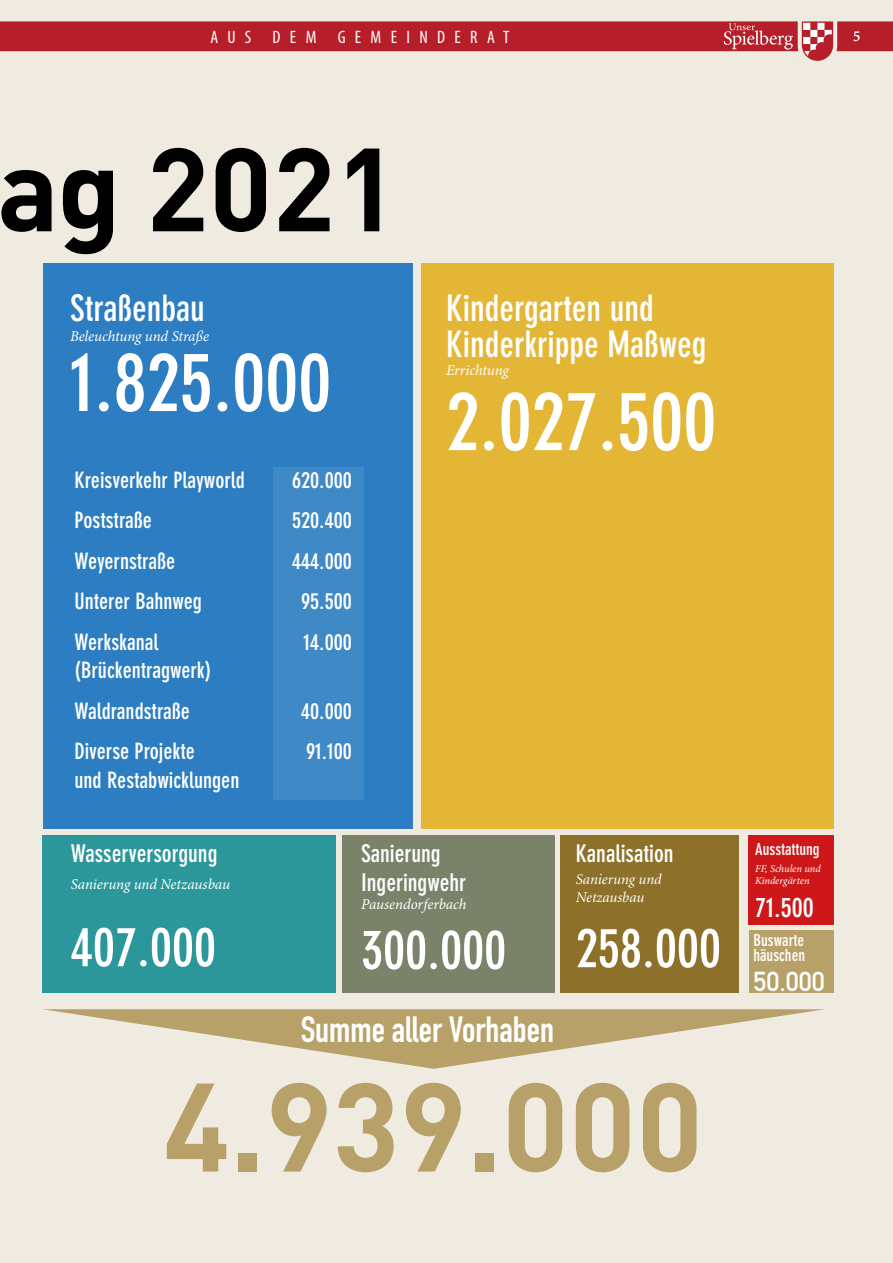
<style>
.page{position:relative;width:893px;height:1263px;background:#f0ebe0}
.page>*{position:absolute;margin:0;border:0;box-sizing:border-box;transform-origin:0 0}
.t1{font:700 123.6px "DIN";color:#b8a168}
.t2{font:700 116.25px "DIN";color:#000}
.t3{font:700 condensed 81px "DIN Neuzeit Grotesk";color:#fff}
.t4{font:700 condensed 54px "DIN Neuzeit Grotesk";color:#fff}
.t5{font:700 condensed 36px/36px "DIN Neuzeit Grotesk";color:#fff}
.t6{font:700 36px "DIN Condensed";color:#fff}
.t7{font:700 condensed 27px "DIN Neuzeit Grotesk";color:#fff}
.t8{font:27px "DIN Mittelschrift Alternate";color:#fff}
.t9{font:700 condensed 24px/28.8px "DIN Neuzeit Grotesk";color:#fff}
.t10{font:700 condensed 22.35px/40.5px "DIN Neuzeit Grotesk";color:#fff}
.t11{font:condensed 18px "Myriad Pro";letter-spacing:.52em;color:#fff}
.t12{font:700 condensed 16.5px/15px "DIN Neuzeit Grotesk";color:#fff}
.t13{font:italic 15px "Minion Pro";letter-spacing:-.01em;color:#fff}
.t14{font:italic 15px/18px "Minion";color:#fff}
.t15{font:15px "Minion Pro";color:#fff}
.t16{font:italic 10.5px/12.6px "Minion Pro";letter-spacing:-.005em;color:#fff}
</style>
<div class="page">
<svg style="left:0;top:21px;width:893px;height:40px"></svg>
<svg style="left:43px;top:1009px;width:781px;height:60px"></svg>
<div style="left:421px;top:264px;width:412px;height:565px;background:#e3b636"></div>
<div style="left:43px;top:264px;width:369px;height:565px;background:#2c7dc1"></div>
<div style="left:43px;top:835px;width:293px;height:158px;background:#2b979b"></div>
<div style="left:342px;top:835px;width:212px;height:158px;background:#7a8369"></div>
<div style="left:560px;top:835px;width:179px;height:158px;background:#8d712b"></div>
<div style="left:748px;top:835px;width:85px;height:90px;background:#cd1719"></div>
<div style="left:749px;top:931px;width:85px;height:62px;background:#b8a168"></div>
<div style="left:274px;top:467px;width:90px;height:332px;background:#4089c7"></div>
<p class="t11" style="left:210px;top:26px;width:301px">AUS DEM GEMEINDERAT</p>
<p class="t15" style="left:853px;top:27px;width:9px">5</p>
<h2 class="t2" style="left:-3px;top:113px;width:403px">ag 2021</h2>
<h3 class="t5" style="left:70px;top:291px;width:136px">Straßenbau</h3>
<p class="t13" style="left:70px;top:326px;width:140px">Beleuchtung und Straße</p>
<h3 class="t3" style="left:70px;top:335px;width:263px">1.825.000</h3>
<p class="t10" style="left:74px;top:460px;width:172px">Kreisverkehr Playworld</p>
<p class="t10" style="left:292px;top:460px;width:61px">620.000</p>
<p class="t10" style="left:74px;top:500px;width:79px">Poststraße</p>
<p class="t10" style="left:292px;top:500px;width:61px">520.400</p>
<p class="t10" style="left:74px;top:541px;width:102px">Weyernstraße</p>
<p class="t10" style="left:292px;top:541px;width:61px">444.000</p>
<p class="t10" style="left:74px;top:581px;width:129px">Unterer Bahnweg</p>
<p class="t10" style="left:301px;top:581px;width:52px">95.500</p>
<p class="t10" style="left:74px;top:622px;width:85px">Werkskanal</p>
<p class="t10" style="left:304px;top:622px;width:50px">14.000</p>
<p class="t10" style="left:74px;top:650px;width:138px">(Brückentragwerk)<br>Waldrandstraße</p>
<p class="t10" style="left:301px;top:691px;width:52px">40.000</p>
<p class="t10" style="left:74px;top:731px;width:122px">Diverse Projekte</p>
<p class="t10" style="left:306px;top:731px;width:47px">91.100</p>
<p class="t10" style="left:74px;top:760px;width:166px">und Restabwicklungen</p>
<h3 class="t5" style="left:446px;top:291px;width:262px">Kindergarten und<br>Kinderkrippe Maßweg</h3>
<p class="t13" style="left:446px;top:360px;width:64px">Errichtung</p>
<h3 class="t3" style="left:446px;top:374px;width:272px">2.027.500</h3>
<p class="t9" style="left:71px;top:839px;width:148px">Wasserversorgung</p>
<p class="t13" style="left:71px;top:873px;width:161px">Sanierung und Netzausbau</p>
<h3 class="t4" style="left:71px;top:916px;width:147px">407.000</h3>
<p class="t9" style="left:361px;top:839px;width:107px">Sanierung<br>Ingeringwehr</p>
<p class="t13" style="left:361px;top:894px;width:107px">Pausendorferbach</p>
<h3 class="t4" style="left:361px;top:918px;width:147px">300.000</h3>
<h3 class="t6" style="left:301px;top:1005px;width:255px">Summe aller Vorhaben</h3>
<p class="t9" style="left:576px;top:839px;width:99px">Kanalisation</p>
<p class="t14" style="left:576px;top:871px;width:87px">Sanierung und<br>Netzausbau</p>
<h3 class="t4" style="left:576px;top:917px;width:147px">258.000</h3>
<h1 class="t1" style="left:163px;top:1046px;width:542px">4.939.000</h1>
<p class="t12" style="left:755px;top:842px;width:66px">Ausstattung</p>
<p class="t16" style="left:755px;top:862px;width:67px">FF, Schulen und<br>Kindergärten</p>
<p class="t7" style="left:755px;top:891px;width:60px">71.500</p>
<p class="t12" style="left:753px;top:933px;width:53px">Buswarte häuschen</p>
<p class="t8" style="left:753px;top:965px;width:73px">50.000</p>
</div>
